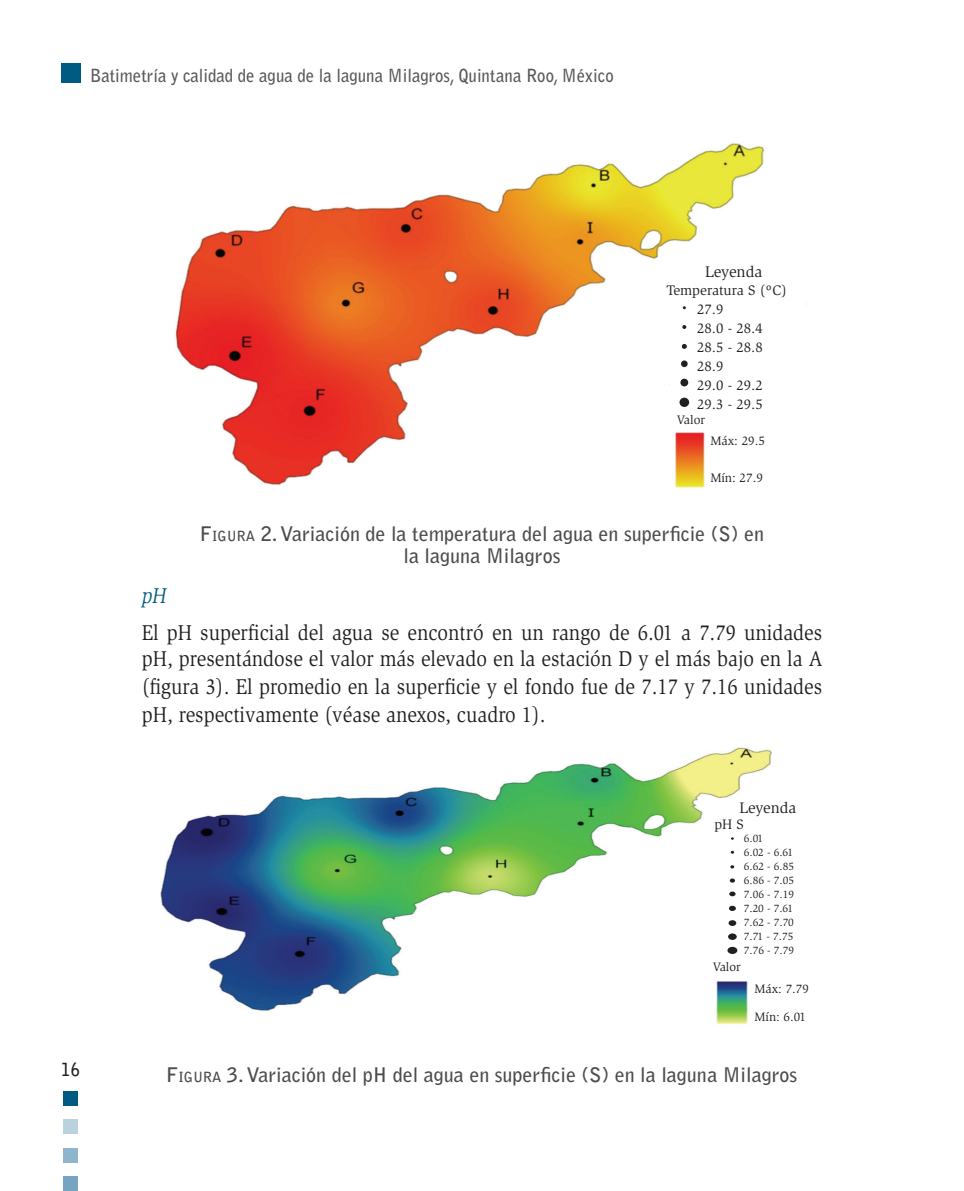
<style>
.page{position:relative;width:964px;height:1191px;background:#fff}
.page>*{position:absolute;margin:0;border:0;box-sizing:border-box;transform-origin:0 0}
.t1{font:22px/26px "Slimbach";color:#231f20;scale:.9 1}
.t2{font:italic 22px "Slimbach";color:#005b82;scale:.9 1}
.t3{font:700 20px/22px "Bell Gothic Std";color:#4b4c4d;text-align:center}
.t4{font:700 18px "Bell Gothic Std";color:#57585a;scale:.93 1}
.t5{font:700 18px "Bell Gothic Std";color:#231f20;scale:.87 1}
.t6{font:15.8px "Slimbach";color:#231f20}
.t7{font:15.6px "Slimbach";color:#231f20}
.t8{font:14.2px/19px "Slimbach";color:#231f20}
.t9{font:14px "Slimbach";color:#231f20}
.t10{font:12.6px/27.6px "Slimbach";color:#231f20}
.t11{font:11px/14px "Slimbach";color:#231f20}
.s1{font-style:inherit}
.s2{font-size:14px}
</style>
<div class="page">
<div style="left:61px;top:63px;width:20px;height:20px;background:#005b82"></div>
<div style="left:64px;top:1091px;width:14px;height:14px;background:#005b82"></div>
<div style="left:64px;top:1176px;width:14px;height:15px;background:#76a4c1"></div>
<div style="left:64px;top:1119px;width:14px;height:15px;background:#bad1e0"></div>
<div style="left:64px;top:1148px;width:14px;height:14px;background:#8fb4cd"></div>
<img style="left:160px;top:747px;width:612px;height:264px">
<div style="left:635px;top:967px;width:45px;height:52px;background:#fff"></div>
<div style="left:713px;top:961px;width:41px;height:12px;background:#fff"></div>
<div style="left:754px;top:982px;width:70px;height:39px;background:#fff"></div>
<div style="left:744px;top:827px;width:73px;height:134px;background:#fff"></div>
<div style="left:714px;top:801px;width:107px;height:31px;background:#fff"></div>
<div style="left:721px;top:833px;width:21px;height:124px;background:#fff"></div>
<svg style="left:730px;top:878px;width:5px;height:4px"></svg>
<svg style="left:729px;top:891px;width:6px;height:5px"></svg>
<div style="left:729px;top:905px;width:7px;height:6px;background:#231f20;border-radius:50%"></div>
<div style="left:728px;top:920px;width:8px;height:6px;background:#231f20;border-radius:50%"></div>
<div style="left:728px;top:933px;width:9px;height:7px;background:#231f20;border-radius:50%"></div>
<div style="left:727px;top:947px;width:10px;height:7px;background:#231f20;border-radius:50%"></div>
<img style="left:175px;top:143px;width:590px;height:345px">
<img style="left:714px;top:977px;width:39px;height:47px">
<div style="left:677px;top:414px;width:41px;height:12px;background:#fff"></div>
<div style="left:710px;top:432px;width:72px;height:53px;background:#fff"></div>
<div style="left:691px;top:298px;width:75px;height:116px;background:#fff"></div>
<div style="left:666px;top:265px;width:135px;height:37px;background:#fff"></div>
<div style="left:670px;top:302px;width:21px;height:109px;background:#fff"></div>
<svg style="left:682px;top:325px;width:4px;height:4px"></svg>
<svg style="left:682px;top:344px;width:5px;height:5px"></svg>
<div style="left:681px;top:360px;width:7px;height:7px;background:#231f20;border-radius:50%"></div>
<div style="left:680px;top:379px;width:8px;height:7px;background:#231f20;border-radius:50%"></div>
<div style="left:679px;top:398px;width:10px;height:9px;background:#231f20;border-radius:50%"></div>
<img style="left:674px;top:432px;width:30px;height:55px">
<p class="t4" style="left:90px;top:64px;width:564px">Batimetría y calidad de agua de la laguna Milagros, Quintana Roo, México</p>
<p class="t5" style="left:61px;top:1058px;width:23px">16</p>
<p class="t6" style="left:705px;top:263px;width:59px">Leyenda</p>
<p class="t8" style="left:666px;top:280px;width:122px">Temperatura S (ºC)</p>
<p class="t8" style="left:697px;top:300px;width:67px">27.9<br>28.0 - 28.4<br>28.5 - 28.8<br>28.9<br>29.0 - 29.2<br>29.3 - 29.5</p>
<p class="t10" style="left:677px;top:406px;width:30px">Valor</p>
<p class="t10" style="left:710px;top:427px;width:56px">Máx: 29.5</p>
<p class="t10" style="left:710px;top:464px;width:54px">Mín: 27.9</p>
<p class="t3" style="left:200px;top:522px;width:565px"><span class="s1">F</span><span class="s2">IGURA</span> 2. Variación de la temperatura del agua en superficie (S) en la laguna Milagros</p>
<p class="t2" style="left:142px;top:583px;width:29px">pH</p>
<p class="t1" style="left:142px;top:620px;width:758px">El pH superficial del agua se encontró en un rango de 6.01 a 7.79 unidades pH, presentándose el valor más elevado en la estación D y el más bajo en la A</p>
<p class="t1" style="left:142px;top:673px;width:757px;line-height:28px">(figura 3). El promedio en la superficie y el fondo fue de 7.17 y 7.16 unidades pH, respectivamente (véase anexos, cuadro 1).</p>
<p class="t7" style="left:739px;top:799px;width:58px">Leyenda</p>
<p class="t9" style="left:714px;top:816px;width:31px">pH S</p>
<p class="t11" style="left:744px;top:831px;width:52px">6.01<br>6.02 - 6.61<br>6.62 - 6.85<br>6.86 - 7.05<br>7.06 - 7.19<br>7.20 - 7.61<br>7.62 - 7.70<br>7.71 - 7.75<br>7.76 - 7.79</p>
<p class="t10" style="left:713px;top:952px;width:30px">Valor</p>
<p class="t10" style="left:754px;top:975px;width:56px">Máx: 7.79<br>Mín: 6.01</p>
<p class="t3" style="left:166px;top:1063px;width:632px"><span class="s1">F</span><span class="s2">IGURA</span> 3. Variación del pH del agua en superficie (S) en la laguna Milagros</p>
</div>
